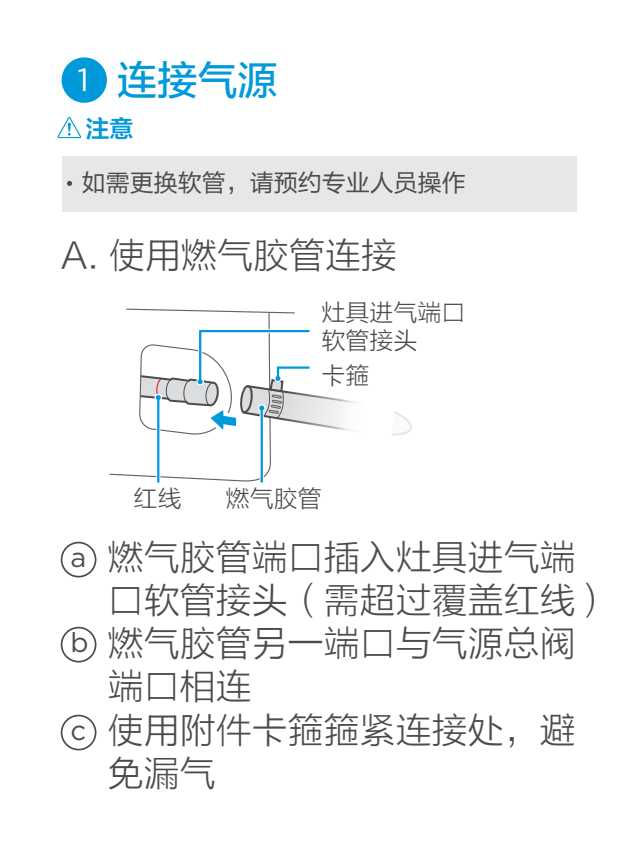
<style>
.page{position:relative;width:627px;height:860px;background:#fff}
.page>*{position:absolute;margin:0;border:0;box-sizing:border-box;transform-origin:0 0}
.t1{font:40px "FZLTZHUNHK GBK1 0";color:#0099da}
.t2{font:36px/43.2px "FZLTXHK";color:#4b4c4d}
.t3{font:27.6px "Gotham";color:#4b4c4d}
.t4{font:24px/28.8px "FZLTXHK";color:#4b4c4d}
.t5{font:24px "FZLTHK GBK1 0";color:#4b4c4d}
.t6{font:24px "FZLTZCHK GBK1 0";color:#0099da}
.s1{font-family:"Gotham";font-size:32px;color:#fff}
</style>
<div class="page">
<div style="left:62px;top:157px;width:514px;height:55px;background:#e6e7e9"></div>
<svg style="left:57px;top:117px;width:24px;height:21px"></svg>
<svg style="left:67px;top:181px;width:5px;height:5px"></svg>
<div style="left:61px;top:541px;width:35px;height:36px;border:2px solid #4b4c4d;border-radius:50%"></div>
<div style="left:61px;top:626px;width:35px;height:36px;border:2px solid #4b4c4d;border-radius:50%"></div>
<div style="left:61px;top:714px;width:35px;height:36px;border:2px solid #4b4c4d;border-radius:50%"></div>
<svg style="left:155px;top:461px;width:116px;height:22px"></svg>
<hr style="left:157px;top:397px;width:2px;height:85px;background:#0099da">
<hr style="left:261px;top:408px;width:2px;height:74px;background:#0099da">
<svg style="left:126px;top:308px;width:286px;height:153px"></svg>
<div style="left:62px;top:57px;width:45px;height:46px;background:#0099da;border-radius:50%"></div>
<p class="t1" style="left:67px;top:59px;width:212px"><span class="s1">11</span> 连接气源</p>
<p class="t6" style="left:86px;top:115px;width:49px">注意</p>
<p class="t5" style="left:82px;top:170px;width:385px">如需更换软管，请预约专业人员操作</p>
<p class="t2" style="left:62px;top:235px;width:337px">A. 使用燃气胶管连接</p>
<p class="t4" style="left:322px;top:298px;width:145px">灶具进气端口软管接头</p>
<p class="t4" style="left:322px;top:362px;width:49px">卡箍</p>
<p class="t3" style="left:71px;top:539px;width:17px">a</p>
<p class="t3" style="left:71px;top:624px;width:20px">b</p>
<p class="t3" style="left:71px;top:712px;width:17px">c</p>
<p class="t4" style="left:134px;top:485px;width:49px">红线</p>
<p class="t4" style="left:226px;top:485px;width:97px">燃气胶管</p>
<p class="t2" style="left:108px;top:536px;width:506px">燃气胶管端口插入灶具进气端口软管接头（需超过覆盖红线）燃气胶管另一端口与气源总阀端口相连<br>使用附件卡箍箍紧连接处，避免漏气</p>
</div>
